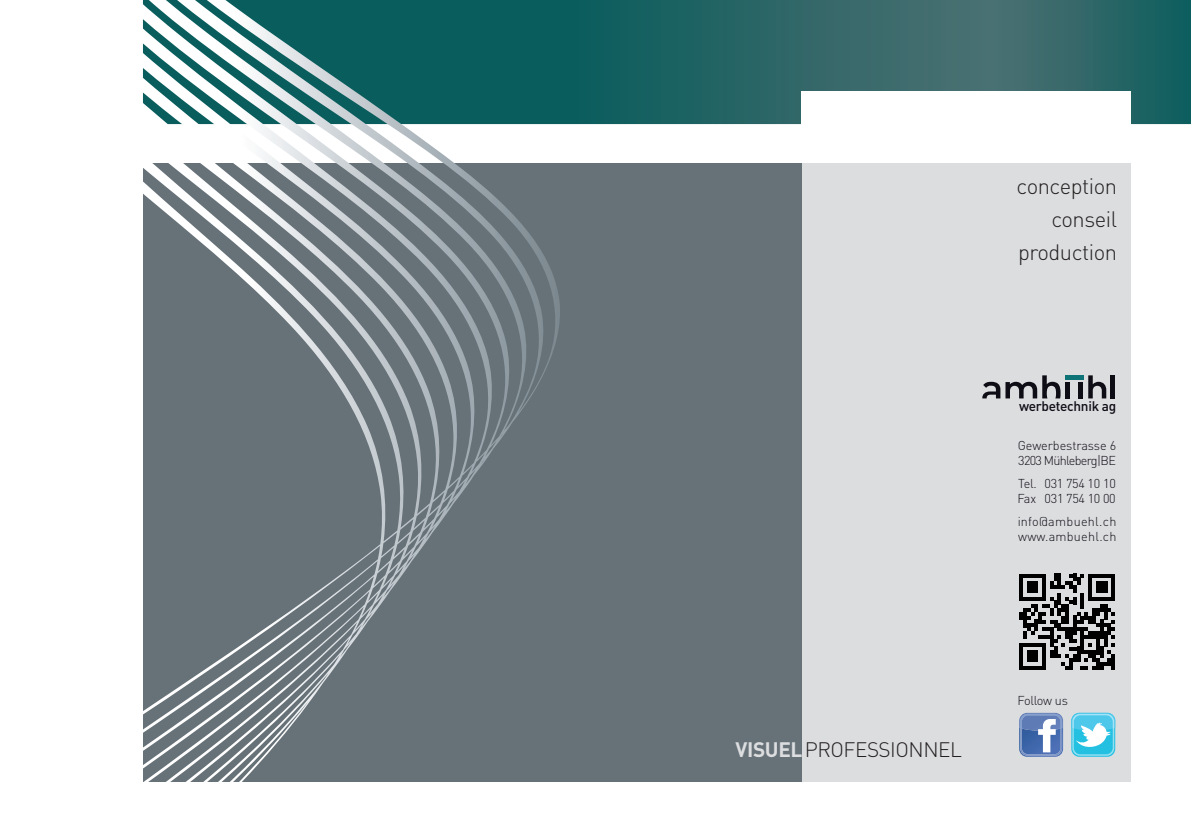
<style>
.page{position:relative;width:1191px;height:840px;background:#fff}
.page>*{position:absolute;margin:0;border:0;box-sizing:border-box;transform-origin:0 0}
.t1{font:300 22px/32.6px "DIN";letter-spacing:-.02em;color:#231f20;text-align:right}
.t2{font:300 20.6px "DIN";letter-spacing:-.02em;color:#231f20}
.t3{font:500 13.8px "DIN";letter-spacing:-.02em;color:#0e0c15}
.t4{font:300 12.8px/14.8px "DIN";letter-spacing:-.005em;color:#0e0c15}
.t5{font:300 12.8px/14.8px "DIN";letter-spacing:.02em;color:#0e0c15}
.t6{font:300 12.8px "DIN";letter-spacing:-.025em;color:#0e0c15}
.s1{font-weight:700;color:#dcdddf}
</style>
<div class="page">
<div style="left:143px;top:163px;width:987px;height:618px;background:#dcdddf"></div>
<div style="left:143px;top:163px;width:658px;height:618px;background:#667178"></div>
<svg style="left:564px;top:0;width:627px;height:124px;background:#2b6667"></svg>
<div style="left:801px;top:92px;width:329px;height:37px;background:#fff"></div>
<svg style="left:143px;top:0;width:421px;height:513px"></svg>
<hr style="left:1065px;top:382px;width:4px;height:16px;background:#0e0c15">
<div style="left:1078px;top:382px;width:5px;height:16px;background:#0e0c15"></div>
<div style="left:1110px;top:375px;width:5px;height:23px;background:#0e0c15"></div>
<svg style="left:1088px;top:375px;width:18px;height:23px"></svg>
<svg style="left:982px;top:375px;width:78px;height:23px"></svg>
<hr style="left:1065px;top:375px;width:18px;height:4px;background:#0d7377">
<svg style="left:1019px;top:573px;width:96px;height:96px"></svg>
<hr style="left:1111px;top:654px;width:4px;height:15px;background:#000001">
<svg style="left:1019px;top:712px;width:44px;height:44px;background:#7a94c3"></svg>
<svg style="left:1071px;top:712px;width:44px;height:44px"></svg>
<svg style="left:1071px;top:712px;width:44px;height:43px;background:#74d4ec"></svg>
<h1 class="t1" style="left:1016px;top:170px;width:102px">conception conseil production</h1>
<p class="t3" style="left:1019px;top:397px;width:99px">werbetechnik ag</p>
<p class="t4" style="left:1017px;top:438px;width:100px">Gewerbestrasse 6<br>3203 Mühleberg|BE</p>
<p class="t4" style="left:1017px;top:476px;width:100px">Tel. 031 754 10 10<br>Fax 031 754 10 00</p>
<p class="t5" style="left:1017px;top:513px;width:100px">info@ambuehl.ch www.ambuehl.ch</p>
<h2 class="t2" style="left:735px;top:736px;width:228px"><span class="s1">VISUEL</span>PROFESSIONNEL</h2>
<p class="t6" style="left:1017px;top:691px;width:52px">Follow us</p>
</div>
